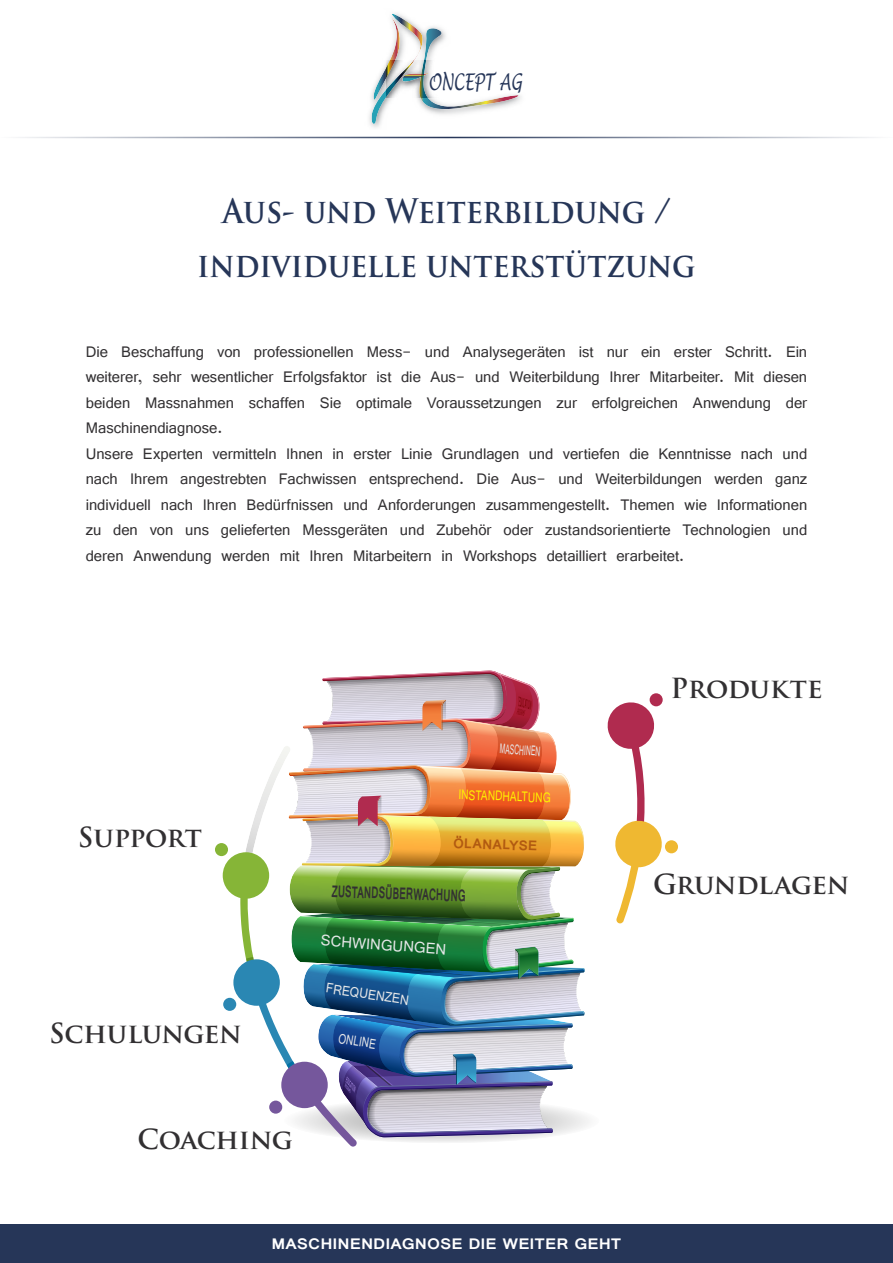
<style>
.page{position:relative;width:893px;height:1263px;background:#fff}
.page>*{position:absolute;margin:0;border:0;box-sizing:border-box;transform-origin:0 0}
.t1{font:700 33px/53.6px "Trajan Pro";color:#263658;text-align:center;scale:.91 1}
.t2{font:700 27px "Trajan Pro";letter-spacing:-.01em;color:#323032}
.t3{font:italic 22.95px "Lucida Handwriting";color:#253558;scale:.66 1}
.t4{font:700 18px "Vrinda";color:#323032;scale:.6 1}
.t5{font:16.5px/25.5px "Vrinda";color:#323032}
.t6{font:700 16.5px "Vrinda";color:#fff;scale:1.1 1}
.t7{font:16.5px "Vrinda";color:#e6e7e8}
.t8{font:15px "Vrinda";color:#fff100;scale:.75 1}
.t9{font:15px "Vrinda";color:#e6e7e8;scale:.9 1}
.t10{font:700 15px "Vrinda";color:#b15a11}
.t11{font:15px "Vrinda";color:#e6e7e8;scale:.5 1}
.t12{font:15px "Vrinda";color:#e6e7e8;scale:.75 1}
</style>
<div class="page">
<svg style="left:607px;top:700px;width:56px;height:223px"></svg>
<div style="left:215px;top:843px;width:13px;height:13px;background:#86b537;border-radius:50%"></div>
<div style="left:650px;top:693px;width:13px;height:13px;background:#b02b4f;border-radius:50%"></div>
<div style="left:665px;top:840px;width:13px;height:13px;background:#efb831;border-radius:50%"></div>
<img style="left:223px;top:670px;width:363px;height:476px">
<div style="left:0;top:1225px;width:893px;height:38px;background:#263658"></div>
<img style="left:369px;top:95px;width:152px;height:33px">
<img style="left:440px;top:28px;width:79px;height:81px">
<img style="left:369px;top:13px;width:71px;height:104px">
<img style="left:373px;top:16px;width:27px;height:84px">
<img style="left:387px;top:61px;width:57px;height:36px">
<img style="left:402px;top:73px;width:26px;height:9px">
<hr style="left:0;top:137px;width:893px;height:1px;background:#263658">
<h3 class="t3" style="left:428px;top:71px;width:144px">ONCEPT AG</h3>
<h1 class="t1" style="left:197px;top:185px;width:549px">Aus- und Weiterbildung / individuelle unterstützung</h1>
<p class="t5" style="left:86px;top:338px;width:723px">die Beschaffung von professionellen Mess- und analysegeräten ist nur ein erster Schritt. ein weiterer, sehr wesentlicher erfolgsfaktor ist die aus- und weiterbildung ihrer Mitarbeiter. Mit diesen beiden Massnahmen schaffen Sie optimale Voraussetzungen zur erfolgreichen anwendung der Maschinendiagnose.<br>unsere experten vermitteln ihnen in erster linie grundlagen und vertiefen die Kenntnisse nach und nach ihrem angestrebten Fachwissen entsprechend. die aus- und weiterbildungen werden ganz individuell nach ihren Bedürfnissen und anforderungen zusammengestellt. themen wie informationen zu den von uns gelieferten Messgeräten und zubehör oder zustandsorientierte technologien und deren anwendung werden mit ihren Mitarbeitern in workshops detailliert erarbeitet.</p>
<h2 class="t2" style="left:78px;top:822px;width:126px">Support</h2>
<h2 class="t2" style="left:49px;top:1018px;width:194px">Schulungen</h2>
<p class="t11" style="left:500px;top:740px;width:83px;rotate:4deg">MaSchinen</p>
<p class="t8" style="left:459px;top:786px;width:124px;rotate:2deg">inStandhaltung</p>
<p class="t10" style="left:453px;top:834px;width:86px;rotate:2deg">ÖLANALYSE</p>
<p class="t4" style="left:332px;top:881px;width:225px;rotate:2deg">ZUSTANDSÜBERWACHUNG</p>
<p class="t7" style="left:321px;top:931px;width:127px;rotate:4deg">Schwingungen</p>
<p class="t9" style="left:328px;top:979px;width:94px;rotate:9deg">Frequenzen</p>
<p class="t12" style="left:340px;top:1029px;width:52px;rotate:10deg">online</p>
<h2 class="t2" style="left:137px;top:1124px;width:157px">Coaching</h2>
<h2 class="t2" style="left:670px;top:673px;width:154px">Produkte</h2>
<h2 class="t2" style="left:653px;top:869px;width:198px">Grundlagen</h2>
<p class="t6" style="left:272px;top:1234px;width:320px">MASCHINENDIAGNOSE DIE WEITER GEHT</p>
</div>
